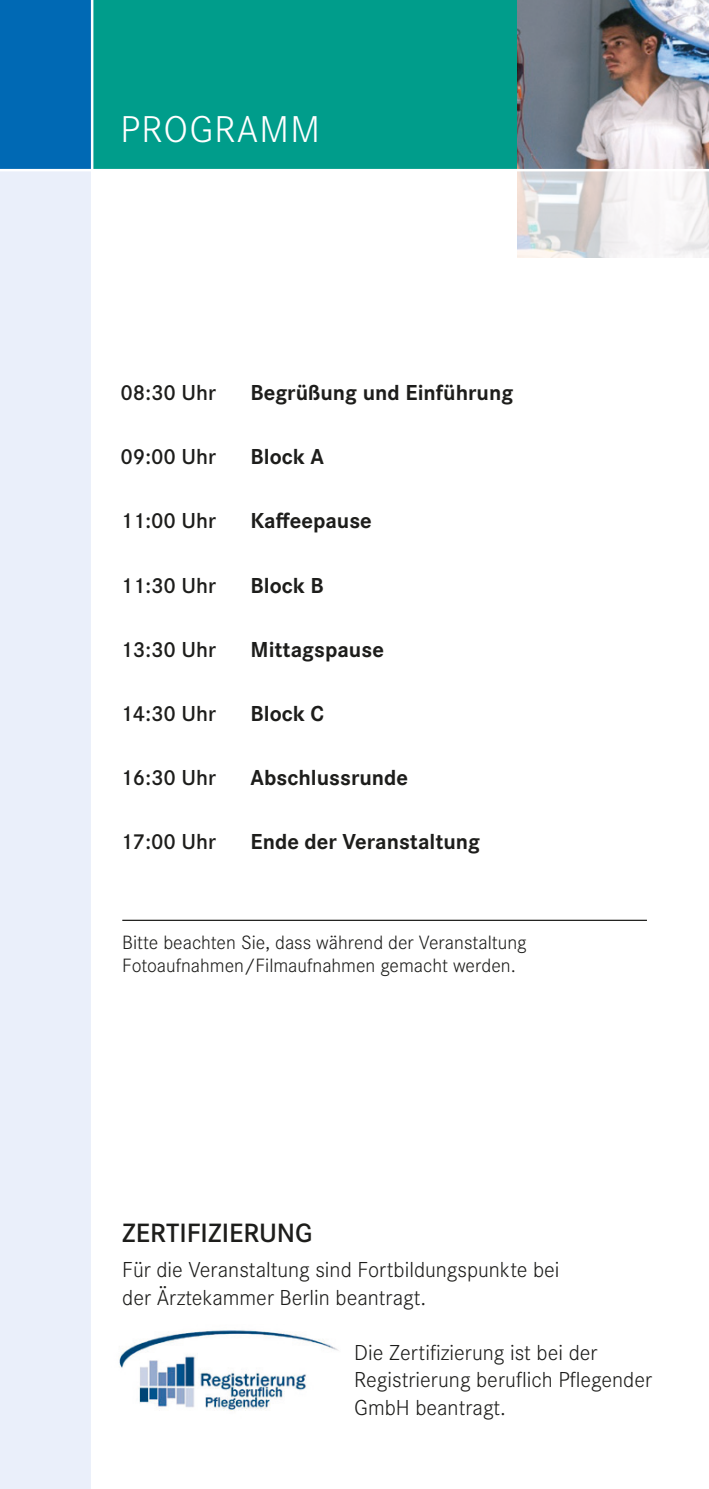
<style>
.page{position:relative;width:709px;height:1489px;background:#fff}
.page>*{position:absolute;margin:0;border:0;box-sizing:border-box;transform-origin:0 0}
.t1{font:300 38.75px "Corporate S";letter-spacing:.03em;color:#fff}
.t2{font:600 27.5px "Corporate S";color:#1d1d1b}
.t3{font:300 22.5px/27.5px "Corporate S";color:#1d1d1b}
.t4{font:700 22.5px "Corporate S";color:#1d1d1b}
.t5{font:600 22.5px "Corporate S";color:#1d1d1b}
.t6{font:300 20px/22.5px "Corporate S";color:#1d1d1b}
</style>
<div class="page">
<div style="left:94px;top:0;width:615px;height:169px;background:#009d8b"></div>
<img style="left:517px;top:0;width:192px;height:169px">
<div style="left:0;top:0;width:91px;height:1488px;background:#eaeffa"></div>
<div style="left:0;top:0;width:92px;height:170px;background:#0069b4"></div>
<hr style="left:91px;top:0;width:2px;height:1488px;background:#fff">
<svg style="left:517px;top:171px;width:192px;height:87px"></svg>
<hr style="left:0;top:169px;width:709px;height:2px;background:#fff">
<img style="left:119px;top:1330px;width:220px;height:81px">
<hr style="left:122px;top:919px;width:525px;height:1px;background:#1d1d1b">
<h1 class="t1" style="left:120px;top:104px;width:201px">PROGRAMM</h1>
<p class="t5" style="left:120px;top:377px;width:97px">08:30 Uhr</p>
<p class="t4" style="left:250px;top:377px;width:264px">Begrüßung und Einführung</p>
<p class="t5" style="left:120px;top:441px;width:97px">09:00 Uhr</p>
<p class="t4" style="left:250px;top:441px;width:75px">Block A</p>
<p class="t5" style="left:120px;top:505px;width:97px">11:00 Uhr</p>
<p class="t4" style="left:250px;top:505px;width:123px">Kaffeepause</p>
<p class="t5" style="left:120px;top:570px;width:97px">11:30 Uhr</p>
<p class="t4" style="left:250px;top:569px;width:75px">Block B</p>
<p class="t5" style="left:120px;top:634px;width:97px">13:30 Uhr</p>
<p class="t4" style="left:250px;top:633px;width:135px">Mittagspause</p>
<p class="t5" style="left:120px;top:698px;width:97px">14:30 Uhr</p>
<p class="t4" style="left:250px;top:698px;width:75px">Block C</p>
<p class="t5" style="left:120px;top:762px;width:97px">16:30 Uhr</p>
<p class="t4" style="left:250px;top:762px;width:159px">Abschlussrunde</p>
<p class="t5" style="left:120px;top:826px;width:97px">17:00 Uhr</p>
<p class="t4" style="left:250px;top:826px;width:231px">Ende der Veranstaltung</p>
<p class="t6" style="left:122px;top:930px;width:406px">Bitte beachten Sie, dass während der Veranstaltung<br>Fotoaufnahmen/Filmaufnahmen gemacht werden.</p>
<p class="t2" style="left:122px;top:1214px;width:192px">ZERTIFIZIERUNG</p>
<p class="t3" style="left:122px;top:1254px;width:439px">Für die Veranstaltung sind Fortbildungspunkte bei der Ärztekammer Berlin beantragt.</p>
<p class="t3" style="left:354px;top:1337px;width:299px">Die Zertifizierung ist bei der<br>Registrierung beruflich Pflegender<br>GmbH beantragt.</p>
</div>
